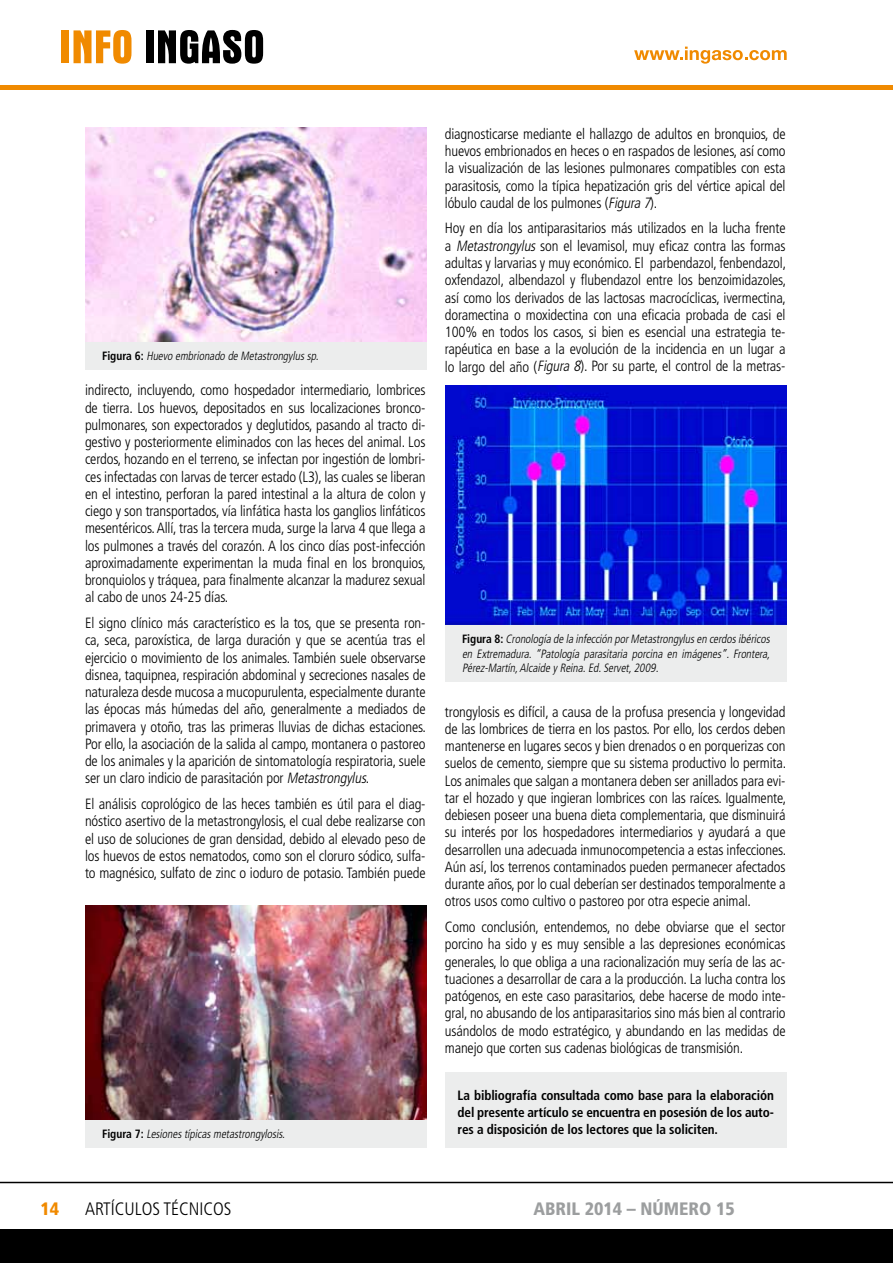
<style>
.page{position:relative;width:893px;height:1263px;background:#fff}
.page>*{position:absolute;margin:0;border:0;box-sizing:border-box;transform-origin:0 0}
.t1{font:900 condensed 18px "Frutiger";color:#9c9e9f}
.t2{font:300 condensed 18px "Frutiger";color:#000}
.t3{font:900 condensed 18px "Frutiger";color:#f08a00}
.t4{font:300 condensed 14.85px/17.2px "Frutiger";letter-spacing:-.01em;color:#000;text-align:justify}
.t5{font:700 condensed 13.5px/17.2px "Frutiger";letter-spacing:-.01em;color:#000;text-align:justify}
.t6{font:italic 300 condensed 12px/14.4px "Frutiger";color:#000;text-align:justify;scale:.95 1}
.s1{font-weight:700;font-style:normal}
.s2{font-style:italic}
</style>
<div class="page">
<hr style="left:0;top:85px;width:893px;height:4px;background:#f08a00">
<div style="left:62px;top:30px;width:7px;height:33px;background:#f08a00"></div>
<svg style="left:74px;top:30px;width:57px;height:34px"></svg>
<div style="left:146px;top:30px;width:7px;height:33px;background:#000"></div>
<svg style="left:158px;top:30px;width:105px;height:34px"></svg>
<div style="left:0;top:1229px;width:893px;height:34px;background:#000"></div>
<hr style="left:0;top:1182px;width:893px;height:1px;background:#000">
<svg style="left:634px;top:47px;width:153px;height:17px"></svg>
<div style="left:445px;top:1072px;width:342px;height:76px;background:#eceded"></div>
<div style="left:85px;top:340px;width:342px;height:30px;background:#eceded"></div>
<img style="left:85px;top:128px;width:342px;height:213px">
<div style="left:85px;top:1118px;width:342px;height:30px;background:#eceded"></div>
<img style="left:85px;top:906px;width:342px;height:214px">
<div style="left:445px;top:624px;width:342px;height:58px;background:#eceded"></div>
<img style="left:445px;top:386px;width:342px;height:239px">
<p class="t6" style="left:102px;top:349px;width:232px"><span class="s1">F i g u r a 6 :</span> Huevo embrionado de Metastrongylussp.</p>
<p class="t4" style="left:85px;top:382px;width:343px">indirecto, incluyendo, como hospedador intermediario, lombrices de tierra. Los huevos, depositados en sus localizaciones bronco&shy;pulmonares, son expectorados y deglutidos, pasando al tracto di&shy;gestivo y posteriormente eliminados con las heces del animal. Los cerdos, hozando en el terreno, se infectan por ingestión de lombri&shy;ces infectadas con larvas de tercer estado (L3), las cuales se liberan en el intestino, perforan la pared intestinal a la altura de colon y ciego y son transportados, vía linfática hasta los ganglios linfáticos mesentéricos. Allí, tras la tercera muda, surge la larva 4 que llega a los pulmones a través del corazón. A los cinco días post-infección aproximadamente experimentan la muda final en los bronquios, bronquiolos y tráquea, para finalmente alcanzar la madurez sexual al cabo de unos 24-25 días.</p>
<p class="t4" style="left:85px;top:614px;width:343px">El signo clínico más característico es la tos, que se presenta ron&shy;ca, seca, paroxística, de larga duración y que se acentúa tras el ejercicio o movimiento de los animales. También suele observarse disnea, taquipnea, respiración abdominal y secreciones nasales de naturaleza desde mucosa a mucopurulenta, especialmente durante las épocas más húmedas del año, generalmente a mediados de primavera y otoño, tras las primeras lluvias de dichas estaciones.<br>Por ello, la asociación de la salida al campo, montanera o pastoreo de los animales y la aparición de sintomatología respiratoria, suele ser un claro indicio de parasitación por <span class="s2">Metastrongylus</span>.</p>
<p class="t4" style="left:85px;top:795px;width:342px">El análisis coprológico de las heces también es útil para el diag&shy;nóstico asertivo de la metastrongylosis, el cual debe realizarse con el uso de soluciones de gran densidad, debido al elevado peso de los huevos de estos nematodos, como son el cloruro sódico, sulfa&shy;to magnésico, sulfato de zinc o ioduro de potasio. También puede</p>
<p class="t6" style="left:102px;top:1127px;width:197px"><span class="s1">F i g u r a 7 :</span> Lesionestípicasmetastrongylosis.</p>
<p class="t4" style="left:445px;top:125px;width:342px">diagnosticarse mediante el hallazgo de adultos en bronquios, de huevos embrionados en heces o en raspados de lesiones, así como la visualización de las lesiones pulmonares compatibles con esta parasitosis, como la típica hepatización gris del vértice apical del lóbulo caudal de los pulmones (<span class="s2">Figura 7</span>).</p>
<p class="t4" style="left:445px;top:220px;width:343px">Hoy en día los antiparasitarios más utilizados en la lucha frente a <span class="s2">Metastrongylus</span> son el levamisol, muy eficaz contra las formas adultas y larvarias y muy económico. El parbendazol, fenbendazol, oxfendazol, albendazol y flubendazol entre los benzoimidazoles, así como los derivados de las lactosas macrocíclicas, ivermectina, doramectina o moxidectina con una eficacia probada de casi el 100% en todos los casos, si bien es esencial una estrategia te&shy;rapéutica en base a la evolución de la incidencia en un lugar a lo largo del año (<span class="s2">Figura 8</span>). Por su parte, el control de la metras-</p>
<p class="t6" style="left:462px;top:632px;width:328px"><span class="s1">F i g u r a 8 :</span> Cronología de la infección porMetastrongylusen cerdosibéricos en Extremadura. “Patología parasitaria porcina en imágenes”. Frontera, Pérez-Martín,Alcaide yReina.Ed.Servet,2009.</p>
<p class="t4" style="left:445px;top:703px;width:343px">trongylosis es difícil, a causa de la profusa presencia y longevidad de las lombrices de tierra en los pastos. Por ello, los cerdos deben mantenerse en lugares secos y bien drenados o en porquerizas con suelos de cemento, siempre que su sistema productivo lo permita.<br>Los animales que salgan a montanera deben ser anillados para evi&shy;tar el hozado y que ingieran lombrices con las raíces. Igualmente, debiesen poseer una buena dieta complementaria, que disminuirá su interés por los hospedadores intermediarios y ayudará a que desarrollen una adecuada inmunocompetencia a estas infecciones.<br>Aún así, los terrenos contaminados pueden permanecer afectados durante años, por lo cual deberían ser destinados temporalmente a otros usos como cultivo o pastoreo por otra especie animal.</p>
<p class="t4" style="left:445px;top:918px;width:342px">Como conclusión, entendemos, no debe obviarse que el sector porcino ha sido y es muy sensible a las depresiones económicas generales, lo que obliga a una racionalización muy sería de las ac&shy;tuaciones a desarrollar de cara a la producción. La lucha contra los patógenos, en este caso parasitarios, debe hacerse de modo inte&shy;gral, no abusando de los antiparasitarios sino más bien al contrario usándolos de modo estratégico, y abundando en las medidas de manejo que corten sus cadenas biológicas de transmisión.</p>
<p class="t5" style="left:458px;top:1086px;width:318px">La bibliografía consultada como base para la elaboración del presente artículo se encuentra en posesión de los auto&shy;res a disposición de los lectores que la soliciten.</p>
<p class="t3" style="left:40px;top:1198px;width:20px">14</p>
<p class="t2" style="left:85px;top:1199px;width:148px">ARTÍCULOS TÉCNICOS</p>
<p class="t1" style="left:533px;top:1198px;width:203px">ABRIL 2014 – NÚMERO 15</p>
</div>
